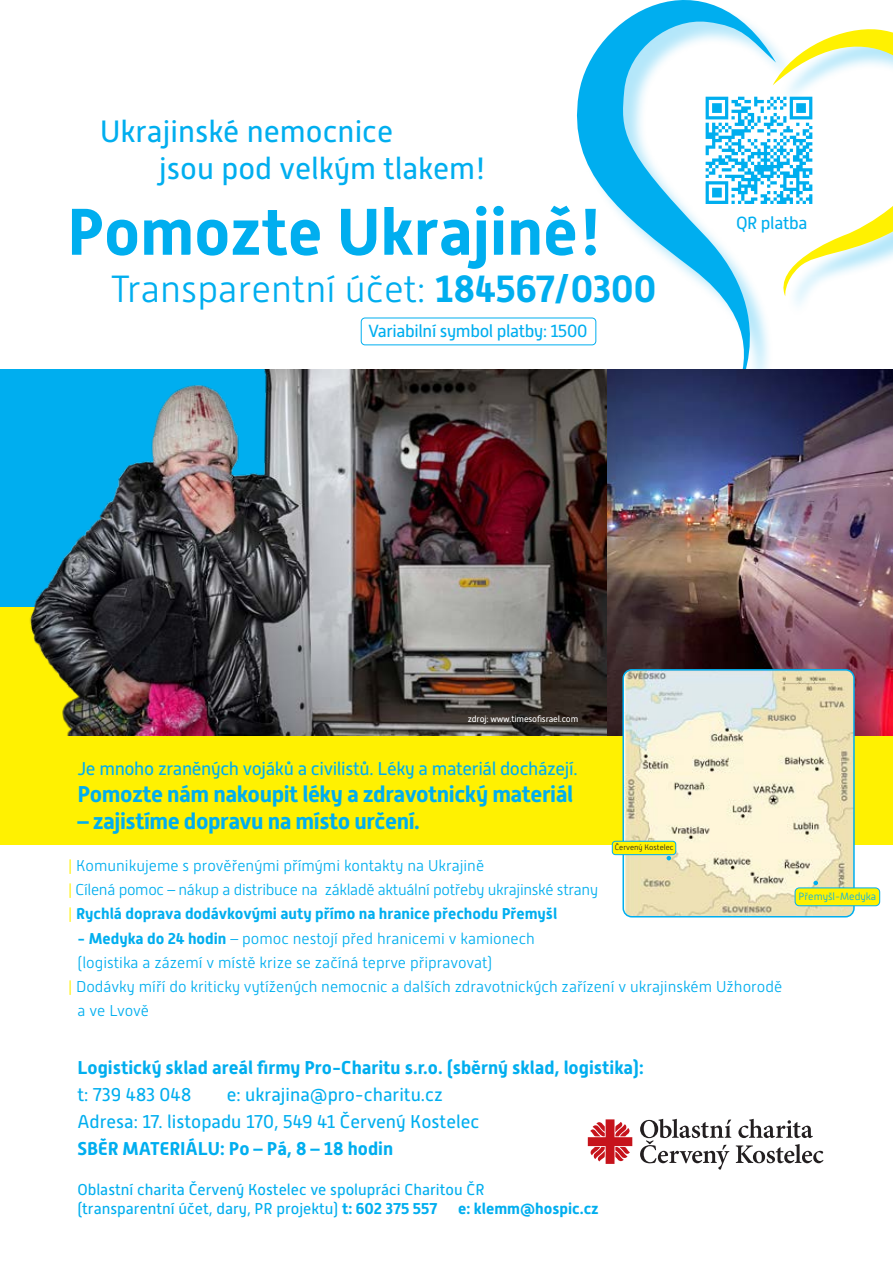
<style>
.page{position:relative;width:893px;height:1263px;background:#fff}
.page>*{position:absolute;margin:0;border:0;box-sizing:border-box;transform-origin:0 0}
.t1{font:700 65.85px "Alwyn New";color:#00aeef}
.t2{font:300 37.8px "Alwyn New";color:#00aeef}
.t3{font:30.75px/36.9px "Alwyn New";color:#00aeef}
.t4{font:700 22.8px "Alwyn New";letter-spacing:-.02em;color:#00aeef}
.t5{font:18.6px "Alwyn New";letter-spacing:-.005em;color:#00aeef}
.t6{font:700 18.6px "Alwyn New";color:#00aeef}
.t7{font:17.55px "Alwyn New";letter-spacing:-.02em;color:#00aeef}
.t8{font:300 15.6px/24.2px "Alwyn New";color:#00aeef}
.t9{font:15.6px/18.8px "Alwyn New";color:#00aeef}
.t10{font:700 15.6px "Alwyn New";color:#00aeef}
.t11{font:300 15.6px "Alwyn New";letter-spacing:-.02em;color:#00aeef}
.t12{font:300 10.5px "Alwyn New";color:#00aeef}
.t13{font:9px "Alwyn New";letter-spacing:-.02em;color:#fff}
.t14{font:300 7.8px "Alwyn New";color:#231f20}
.s1{font-weight:700}
.s2{color:#fff101}
.s3{font-weight:300;color:#fff101}
</style>
<div class="page">
<svg style="left:788px;top:29px;width:105px;height:267px"></svg>
<svg style="left:566px;top:0;width:222px;height:369px"></svg>
<div style="left:361px;top:318px;width:235px;height:27px;border:1px solid #00aeef;border-radius:4px"></div>
<div style="left:0;top:369px;width:893px;height:238px;background:#00aeef"></div>
<div style="left:0;top:607px;width:893px;height:238px;background:#fff101"></div>
<svg style="left:640px;top:1119px;width:183px;height:50px"></svg>
<svg style="left:588px;top:1119px;width:44px;height:45px"></svg>
<img style="left:607px;top:369px;width:286px;height:367px">
<img style="left:30px;top:369px;width:577px;height:367px">
<img style="left:623px;top:670px;width:231px;height:247px">
<div style="left:622px;top:669px;width:233px;height:248px;border:2px solid #00aeef;border-radius:9px"></div>
<svg style="left:813px;top:881px;width:5px;height:4px"></svg>
<svg style="left:666px;top:856px;width:5px;height:4px"></svg>
<div style="left:795px;top:888px;width:85px;height:18px;background:#fff101;border-radius:4px"></div>
<div style="left:795px;top:887px;width:85px;height:19px;border:1px solid #00aeef;border-radius:4px"></div>
<div style="left:612px;top:841px;width:64px;height:14px;background:#fff101;border-radius:3px"></div>
<div style="left:612px;top:841px;width:64px;height:14px;border:1px solid #00aeef;border-radius:3px"></div>
<img style="left:695px;top:86px;width:128px;height:129px">
<p class="t3" style="left:159px;top:114px;width:328px;text-indent:-59px">Ukrajinské nemocnice<br>jsou pod velkým tlakem!</p>
<p class="t1" style="left:67px;top:194px;width:538px">Pomozte Ukrajině!</p>
<p class="t2" style="left:110px;top:268px;width:548px">Transparentní účet: <span class="s1">184567/0300</span></p>
<p class="t7" style="left:368px;top:321px;width:221px">Variabilní symbol platby: 1500</p>
<p class="t7" style="left:736px;top:213px;width:73px">QR platba</p>
<p class="t13" style="left:468px;top:713px;width:112px">zdroj: www.timesofisrael.com</p>
<p class="t5" style="left:77px;top:758px;width:502px">Je mnoho zraněných vojáků a civilistů. Léky a materiál docházejí.</p>
<p class="t4" style="left:77px;top:781px;width:497px">Pomozte nám nakoupit léky a zdravotnický materiál</p>
<p class="t4" style="left:77px;top:808px;width:344px">– zajistíme dopravu na místo určení.</p>
<p class="t8" style="left:68px;top:853px;width:418px"><span class="s2">|</span> Komunikujeme s prověřenými přímými kontakty na Ukrajině</p>
<p class="t11" style="left:68px;top:881px;width:531px"><span class="s2">|</span> Cílená pomoc – nákup a distribuce na základě aktuální potřeby ukrajinské strany</p>
<p class="t10" style="left:68px;top:905px;width:491px"><span class="s3">|</span> Rychlá doprava dodávkovými auty přímo na hranice přechodu Přemyšl</p>
<p class="t8" style="left:78px;top:926px;width:459px"><span class="s1">- Medyka do 24 hodin</span> – pomoc nestojí před hranicemi v kamionech (logistika a zázemí v místě krize se začíná teprve připravovat)</p>
<p class="t8" style="left:78px;top:975px;width:706px;text-indent:-10px"><span class="s2">|</span> Dodávky míří do kriticky vytížených nemocnic a dalších zdravotnických zařízení v ukrajinském Užhorodě a ve Lvově</p>
<p class="t14" style="left:615px;top:843px;width:60px">Červený Kostelec</p>
<p class="t6" style="left:77px;top:1057px;width:568px">Logistický sklad areál firmy Pro-Charitu s.r.o. (sběrný sklad, logistika):</p>
<p class="t5" style="left:77px;top:1084px;width:115px">t: 739 483 048</p>
<p class="t5" style="left:227px;top:1084px;width:218px">e: ukrajina@pro-charitu.cz</p>
<p class="t5" style="left:77px;top:1111px;width:403px">Adresa: 17. listopadu 170, 549 41 Červený Kostelec</p>
<p class="t6" style="left:77px;top:1137px;width:317px">SBĚR MATERIÁLU: Po – Pá, 8 – 18 hodin</p>
<p class="t9" style="left:77px;top:1180px;width:409px">Oblastní charita Červený Kostelec ve spolupráci Charitou ČR (transparentní účet, dary, PR projektu) <span class="s1">t: 602 375 557</span></p>
<p class="t10" style="left:458px;top:1199px;width:142px">e: klemm@hospic.cz</p>
<p class="t12" style="left:798px;top:890px;width:79px">Přemyšl-Medyka</p>
</div>
